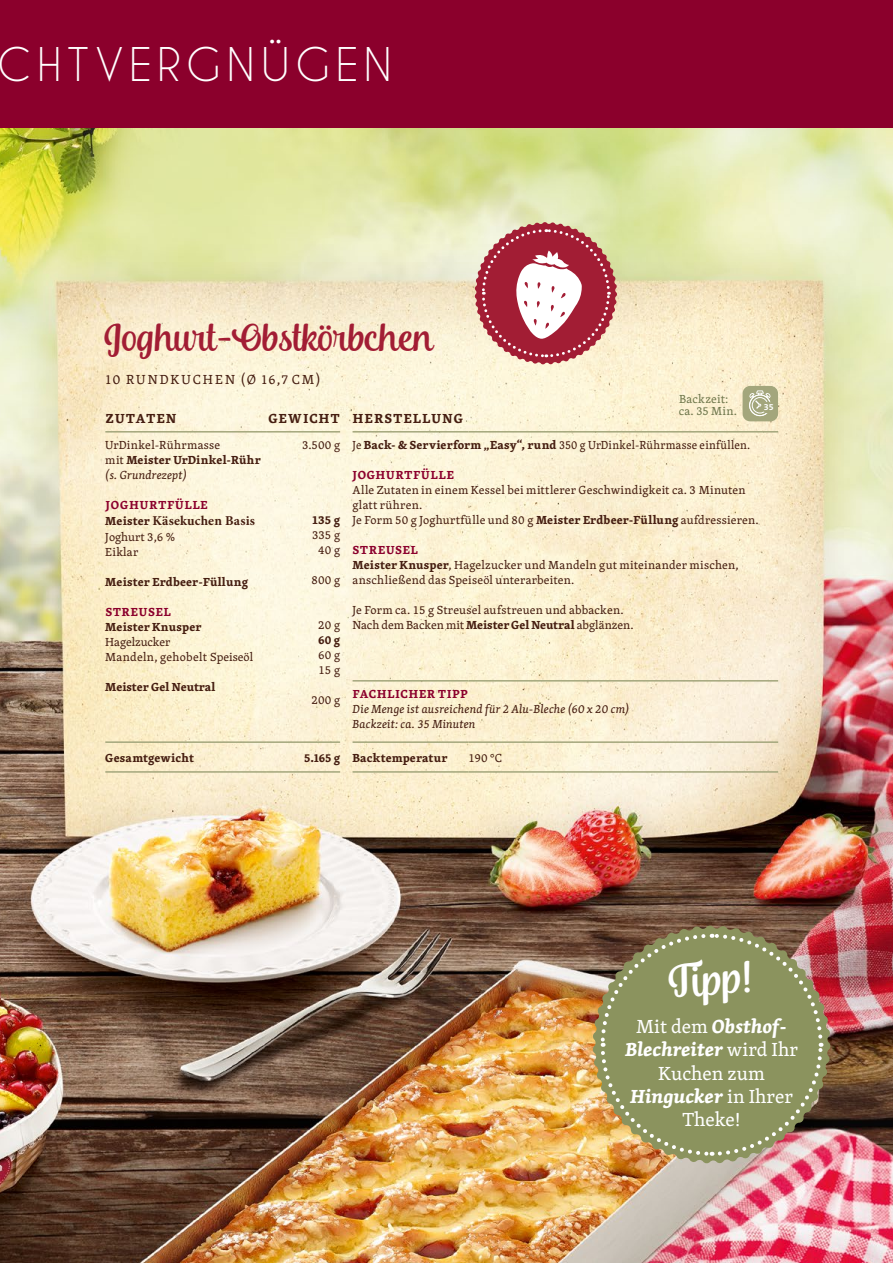
<style>
.page{position:relative;width:893px;height:1263px;background:#fff}
.page>*{position:absolute;margin:0;border:0;box-sizing:border-box;transform-origin:0 0}
.t1{font:45px "Andalusia Script";color:#fff}
.t2{font:43.5px "Caviar Dreams";letter-spacing:.135em;color:#fff}
.t3{font:39px "Andalusia Script";color:#a21d34}
.t4{font:19.5px/23.4px "Skolar PE";color:#fff;text-align:center}
.t5{font:700 13.5px "Skolar PE";letter-spacing:.105em;color:#451d10}
.t6{font:700 13.5px "Minion Pro";letter-spacing:.01em;color:#451d10}
.t7{font:13.5px "Skolar PE";letter-spacing:.15em;color:#451d10}
.t8{font:12px/15px "Skolar PE";letter-spacing:.015em;color:#451d10}
.t9{font:700 12px "Skolar PE";letter-spacing:.015em;color:#451d10}
.t10{font:italic 12px/15px "Skolar PE";letter-spacing:.015em;color:#451d10}
.t11{font:12px "Skolar PE";letter-spacing:.015em;color:#451d10;scale:.95 1}
.t12{font:700 12px "Skolar PE";letter-spacing:.085em;color:#8b002c}
.t13{font:12px/12px "Skolar PE";letter-spacing:.02em;color:#6f774c}
.t14{font:700 9px "The Sans C5";color:#fff}
.s1{font-weight:700}
.s2{font-style:italic}
.s3{font-family:"Skolar PE";font-size:12px}
.s4{font-weight:700;color:#8b002c}
.s5{font-weight:700;font-style:italic}
</style>
<div class="page">
<img style="left:0;top:128px;width:893px;height:1135px">
<hr style="left:105px;top:431px;width:161px;height:2px;background:#a3a67c">
<hr style="left:266px;top:431px;width:74px;height:2px;background:#a3a67c">
<hr style="left:353px;top:431px;width:115px;height:2px;background:#a3a67c">
<hr style="left:468px;top:431px;width:310px;height:2px;background:#a3a67c">
<hr style="left:105px;top:741px;width:161px;height:2px;background:#a3a67c">
<hr style="left:266px;top:741px;width:74px;height:2px;background:#a3a67c">
<hr style="left:105px;top:771px;width:161px;height:2px;background:#a3a67c">
<hr style="left:266px;top:771px;width:74px;height:2px;background:#a3a67c">
<hr style="left:353px;top:741px;width:115px;height:2px;background:#a3a67c">
<hr style="left:468px;top:741px;width:310px;height:2px;background:#a3a67c">
<hr style="left:353px;top:771px;width:115px;height:2px;background:#a3a67c">
<hr style="left:468px;top:771px;width:310px;height:2px;background:#a3a67c">
<hr style="left:353px;top:680px;width:115px;height:1px;background:#a3a67c">
<hr style="left:468px;top:680px;width:310px;height:1px;background:#a3a67c">
<div style="left:743px;top:386px;width:35px;height:35px;background:#a3a67c;border-radius:8px"></div>
<svg style="left:749px;top:390px;width:22px;height:26px"></svg>
<div style="left:752px;top:397px;width:16px;height:16px;border:1px solid #fff;border-radius:50%"></div>
<div style="left:749px;top:394px;width:22px;height:22px;border:1px solid #fff;border-radius:50%"></div>
<div style="left:762px;top:402px;width:12px;height:11px;background:#a3a67c;border-radius:50%"></div>
<img style="left:592px;top:925px;width:239px;height:239px">
<svg style="left:599px;top:932px;width:226px;height:226px"></svg>
<svg style="left:474px;top:222px;width:143px;height:143px"></svg>
<div style="left:0;top:0;width:893px;height:128px;background:#8b002c"></div>
<h2 class="t2" style="left:-2px;top:38px;width:395px">CHTVERGNÜGEN</h2>
<h3 class="t3" style="left:105px;top:314px;width:329px">Joghurt-Obstkörbchen</h3>
<p class="t7" style="left:106px;top:369px;width:217px">10 RUNDKUCHEN (Ø 16,7 CM)</p>
<p class="t5" style="left:106px;top:407px;width:72px">ZUTATEN</p>
<p class="t5" style="left:268px;top:407px;width:196px">GEWICHT HERSTELLUNG</p>
<p class="t8" style="left:105px;top:437px;width:157px">UrDinkel-Rührmasse<br>mit <span class="s1">Meister UrDinkel-Rühr </span><span class="s2">(s. Grundrezept)</span></p>
<p class="t12" style="left:106px;top:495px;width:104px">JOGHURTFÜLLE</p>
<p class="t6" style="left:105px;top:511px;width:151px"><span class="s3">Meister</span> Käsekuchen Basis</p>
<p class="t8" style="left:105px;top:529px;width:71px">Joghurt 3,6 %<br>Eiklar</p>
<p class="t9" style="left:105px;top:572px;width:144px">Meister Erdbeer-Füllung</p>
<p class="t12" style="left:106px;top:602px;width:67px">STREUSEL</p>
<p class="t9" style="left:105px;top:617px;width:98px">Meister Knusper</p>
<p class="t8" style="left:105px;top:634px;width:149px">Hagelzucker<br>Mandeln, gehobelt Speiseöl</p>
<p class="t9" style="left:105px;top:677px;width:111px">Meister Gel Neutral</p>
<p class="t13" style="left:679px;top:393px;width:60px">Backzeit: ca. 35 Min.</p>
<p class="t14" style="left:764px;top:401px;width:11px">35</p>
<p class="t11" style="left:353px;top:436px;width:420px">Je <span class="s1">Back- &amp; Servierform „Easy“, rund</span> 350 g UrDinkel-Rührmasse einfüllen.</p>
<p class="t12" style="left:353px;top:466px;width:103px">JOGHURTFÜLLE</p>
<p class="t8" style="left:353px;top:482px;width:408px">Alle Zutaten in einem Kessel bei mittlerer Geschwindigkeit ca. 3 Minuten glatt rühren.<br>Je Form 50 g Joghurtfülle und 80 g <span class="s1">Meister Erdbeer-Füllung</span> aufdressieren.</p>
<p class="t8" style="left:353px;top:542px;width:388px"><span class="s4">STREUSEL<br></span><span class="s1">Meister Knusper</span>, Hagelzucker und Mandeln gut miteinander mischen, anschließend das Speiseöl unterarbeiten.</p>
<p class="t8" style="left:353px;top:602px;width:283px">Je Form ca. 15 g Streusel aufstreuen und abbacken.<br>Nach dem Backen mit <span class="s1">Meister Gel Neutral</span> abglänzen.</p>
<p class="t8" style="left:302px;top:437px;width:40px">3.500 g</p>
<p class="t9" style="left:312px;top:511px;width:30px">135 g</p>
<p class="t8" style="left:312px;top:527px;width:29px;text-align:center">335 g<br>40 g</p>
<p class="t8" style="left:312px;top:572px;width:30px">800 g</p>
<p class="t8" style="left:318px;top:617px;width:23px">20 g</p>
<p class="t9" style="left:318px;top:631px;width:24px">60 g</p>
<p class="t8" style="left:318px;top:647px;width:23px">60 g<br>15 g</p>
<p class="t8" style="left:312px;top:692px;width:30px">200 g</p>
<p class="t12" style="left:353px;top:685px;width:116px">FACHLICHER TIPP</p>
<p class="t10" style="left:353px;top:701px;width:278px">Die Menge ist ausreichend für 2 Alu-Bleche (60 x 20 cm)<br>Backzeit: ca. 35 Minuten</p>
<p class="t9" style="left:105px;top:748px;width:90px">Gesamtgewicht</p>
<p class="t9" style="left:304px;top:748px;width:145px">5.165 g Backtemperatur</p>
<p class="t8" style="left:468px;top:750px;width:35px">190 °C</p>
<h1 class="t1" style="left:667px;top:957px;width:84px;rotate:-5deg">Tipp!</h1>
<h3 class="t4" style="left:625px;top:1014px;width:174px">Mit dem <span class="s5">Obsthof-<br>Blechreiter</span> wird Ihr<br>Kuchen zum<br><span class="s5">Hingucker</span> in Ihrer<br>Theke!</h3>
</div>
